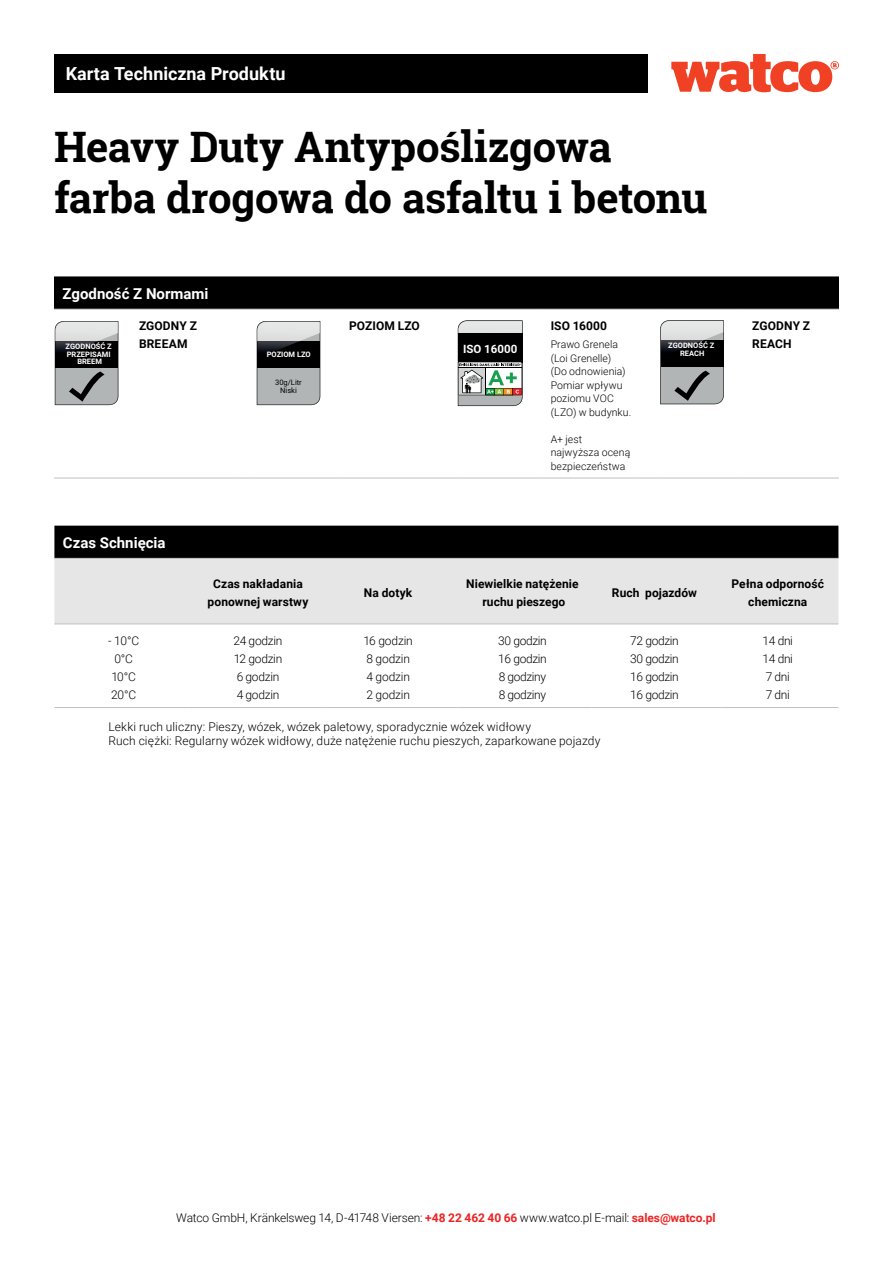
<style>
.page{position:relative;width:893px;height:1263px;background:#fff}
.page>*{position:absolute;margin:0;border:0;box-sizing:border-box;transform-origin:0 0}
.t1{font:700 42px/50.4px "Roboto Slab";letter-spacing:-.015em;color:#000}
.t2{font:700 18px "Roboto";color:#fff}
.t3{font:700 15px "Roboto";color:#fff}
.t4{font:300 12px/18px "Roboto";letter-spacing:-.005em;color:#000}
.t5{font:700 12px/18px "Roboto";letter-spacing:.01em;color:#000;text-align:center}
.t6{font:300 12px/18px "Roboto";letter-spacing:-.03em;color:#000}
.t7{font:700 11.55px "Roboto";color:#fff}
.t8{font:700 11.25px "Roboto";color:#fff}
.t9{font:300 10.5px/13.5px "Roboto";letter-spacing:.005em;color:#000}
.t10{font:700 7.5px/7.5px "Roboto";color:#fff;text-align:center}
.t11{font:7.5px/8.4px "Roboto";color:#000001;text-align:center}
.s1{font-weight:700;color:#ee2324}
</style>
<div class="page">
<div style="left:54px;top:54px;width:593px;height:38px;background:#000"></div>
<svg style="left:54px;top:327px;width:785px;height:151px"></svg>
<hr style="left:54px;top:478px;width:85px;height:1px;background:#bfbfbf">
<hr style="left:139px;top:478px;width:95px;height:1px;background:#bfbfbf">
<svg style="left:234px;top:478px;width:22px;height:1px"></svg>
<hr style="left:256px;top:478px;width:85px;height:1px;background:#bfbfbf">
<hr style="left:341px;top:478px;width:95px;height:1px;background:#bfbfbf">
<svg style="left:436px;top:478px;width:21px;height:1px"></svg>
<hr style="left:457px;top:478px;width:85px;height:1px;background:#bfbfbf">
<hr style="left:542px;top:478px;width:95px;height:1px;background:#bfbfbf">
<svg style="left:637px;top:478px;width:22px;height:1px"></svg>
<hr style="left:659px;top:478px;width:85px;height:1px;background:#bfbfbf">
<hr style="left:744px;top:478px;width:95px;height:1px;background:#bfbfbf">
<svg style="left:54px;top:276px;width:785px;height:34px;background:#0a0a0a"></svg>
<hr style="left:659px;top:309px;width:85px;height:1px;background:#bfbfbf">
<hr style="left:744px;top:309px;width:95px;height:1px;background:#bfbfbf">
<svg style="left:55px;top:321px;width:64px;height:84px;background:#8a8c8d"></svg>
<img style="left:56px;top:341px;width:42px;height:17px">
<svg style="left:458px;top:320px;width:65px;height:86px;background:#777b76"></svg>
<svg style="left:257px;top:321px;width:64px;height:84px;background:#949797"></svg>
<img style="left:257px;top:341px;width:43px;height:17px">
<svg style="left:660px;top:320px;width:64px;height:84px;background:#898b8c"></svg>
<img style="left:661px;top:340px;width:42px;height:17px">
<div style="left:54px;top:526px;width:784px;height:32px;background:#000"></div>
<div style="left:54px;top:559px;width:784px;height:65px;background:#e6e6e6"></div>
<hr style="left:54px;top:558px;width:135px;height:1px;background:#bfbfbf">
<hr style="left:189px;top:558px;width:134px;height:1px;background:#bfbfbf">
<hr style="left:323px;top:558px;width:134px;height:1px;background:#bfbfbf">
<hr style="left:457px;top:558px;width:135px;height:1px;background:#bfbfbf">
<hr style="left:592px;top:558px;width:129px;height:1px;background:#bfbfbf">
<hr style="left:721px;top:558px;width:117px;height:1px;background:#bfbfbf">
<hr style="left:54px;top:624px;width:135px;height:1px;background:#bfbfbf">
<hr style="left:189px;top:624px;width:134px;height:1px;background:#bfbfbf">
<hr style="left:323px;top:624px;width:134px;height:1px;background:#bfbfbf">
<hr style="left:457px;top:624px;width:135px;height:1px;background:#bfbfbf">
<hr style="left:592px;top:624px;width:129px;height:1px;background:#bfbfbf">
<hr style="left:721px;top:624px;width:117px;height:1px;background:#bfbfbf">
<hr style="left:54px;top:707px;width:135px;height:1px;background:#bfbfbf">
<hr style="left:189px;top:707px;width:134px;height:1px;background:#bfbfbf">
<hr style="left:323px;top:707px;width:134px;height:1px;background:#bfbfbf">
<hr style="left:457px;top:707px;width:135px;height:1px;background:#bfbfbf">
<hr style="left:592px;top:707px;width:129px;height:1px;background:#bfbfbf">
<hr style="left:721px;top:707px;width:117px;height:1px;background:#bfbfbf">
<svg style="left:671px;top:54px;width:168px;height:38px"></svg>
<p class="t2" style="left:66px;top:61px;width:221px">Karta Techniczna Produktu</p>
<p class="t1" style="left:54px;top:122px;width:655px">Heavy Duty Antypoślizgowa farba drogowa do asfaltu i betonu</p>
<p class="t3" style="left:63px;top:283px;width:148px">Zgodność Z Normami</p>
<p class="t5" style="left:139px;top:316px;width:59px;text-align:left">ZGODNY Z<br>BREEAM</p>
<p class="t5" style="left:349px;top:316px;width:72px">POZIOM LZO</p>
<p class="t5" style="left:551px;top:316px;width:58px">ISO 16000</p>
<p class="t5" style="left:752px;top:316px;width:59px">ZGODNY Z</p>
<p class="t10" style="left:63px;top:338px;width:48px">ZGODNOŚĆ Z<br>PRZEPISAMI<br>BREEM</p>
<p class="t8" style="left:62px;top:338px;width:55px">EN 1504-2</p>
<p class="t5" style="left:752px;top:334px;width:41px">REACH</p>
<p class="t9" style="left:551px;top:337px;width:69px">Prawo Grenela (Loi Grenelle)</p>
<p class="t9" style="left:551px;top:364px;width:82px">(Do odnowienia)<br>Pomiar wpływu poziomu VOC (LZO) w budynku.</p>
<p class="t9" style="left:551px;top:432px;width:81px">A+ jest najwyższa oceną bezpieczeństwa</p>
<p class="t10" style="left:668px;top:343px;width:48px">ZGODNOŚĆ Z<br>REACH</p>
<p class="t10" style="left:66px;top:343px;width:48px">ZGODNOŚĆ Z<br>PRZEPISAMI<br>BREEM</p>
<p class="t7" style="left:463px;top:341px;width:56px">ISO 16000</p>
<p class="t10" style="left:267px;top:351px;width:46px">POZIOM LZO</p>
<p class="t11" style="left:275px;top:379px;width:28px">30g/Litr<br>Niski</p>
<p class="t3" style="left:63px;top:532px;width:104px">Czas Schnięcia</p>
<p class="t4" style="left:108px;top:631px;width:33px">- 10°C<br>0°C<br>10°C</p>
<p class="t4" style="left:111px;top:685px;width:27px">20°C</p>
<p class="t5" style="left:208px;top:575px;width:102px">Czas nakładania ponownej warstwy</p>
<p class="t5" style="left:364px;top:584px;width:50px">Na dotyk</p>
<p class="t5" style="left:466px;top:575px;width:114px">Niewielkie natężenie ruchu pieszego</p>
<p class="t5" style="left:612px;top:584px;width:87px">Ruch pojazdów</p>
<p class="t5" style="left:732px;top:575px;width:94px">Pełna odporność chemiczna</p>
<p class="t4" style="left:234px;top:631px;width:50px;text-align:justify">24 godzin 12 godzin 6 godzin</p>
<p class="t4" style="left:237px;top:685px;width:44px">4 godzin</p>
<p class="t4" style="left:363px;top:631px;width:51px">16 godzin<br>8 godzin</p>
<p class="t4" style="left:366px;top:667px;width:45px">4 godzin</p>
<p class="t4" style="left:366px;top:685px;width:45px">2 godzin</p>
<p class="t6" style="left:498px;top:631px;width:50px">30 godzin<br>16 godzin</p>
<p class="t6" style="left:499px;top:667px;width:49px">8 godziny</p>
<p class="t6" style="left:499px;top:685px;width:49px">8 godziny</p>
<p class="t6" style="left:630px;top:631px;width:50px">72 godzin<br>30 godzin</p>
<p class="t6" style="left:630px;top:667px;width:50px">16 godzin</p>
<p class="t6" style="left:630px;top:685px;width:50px">16 godzin</p>
<p class="t6" style="left:763px;top:631px;width:32px">14 dni<br>14 dni<br>7 dni<br>7 dni</p>
<p class="t4" style="left:108px;top:717px;width:424px">Lekki ruch uliczny: Pieszy, wózek, wózek paletowy, sporadycznie wózek widłowy</p>
<p class="t4" style="left:108px;top:731px;width:493px">Ruch ciężki: Regularny wózek widłowy, duże natężenie ruchu pieszych, zaparkowane pojazdy</p>
<p class="t4" style="left:176px;top:1208px;width:541px">Watco GmbH, Kränkelsweg 14, D-41748 Viersen: <span class="s1">+48 22 462 40 66</span> www.watco.pl E-mail: <span class="s1">sales@watco.pl</span></p>
</div>
